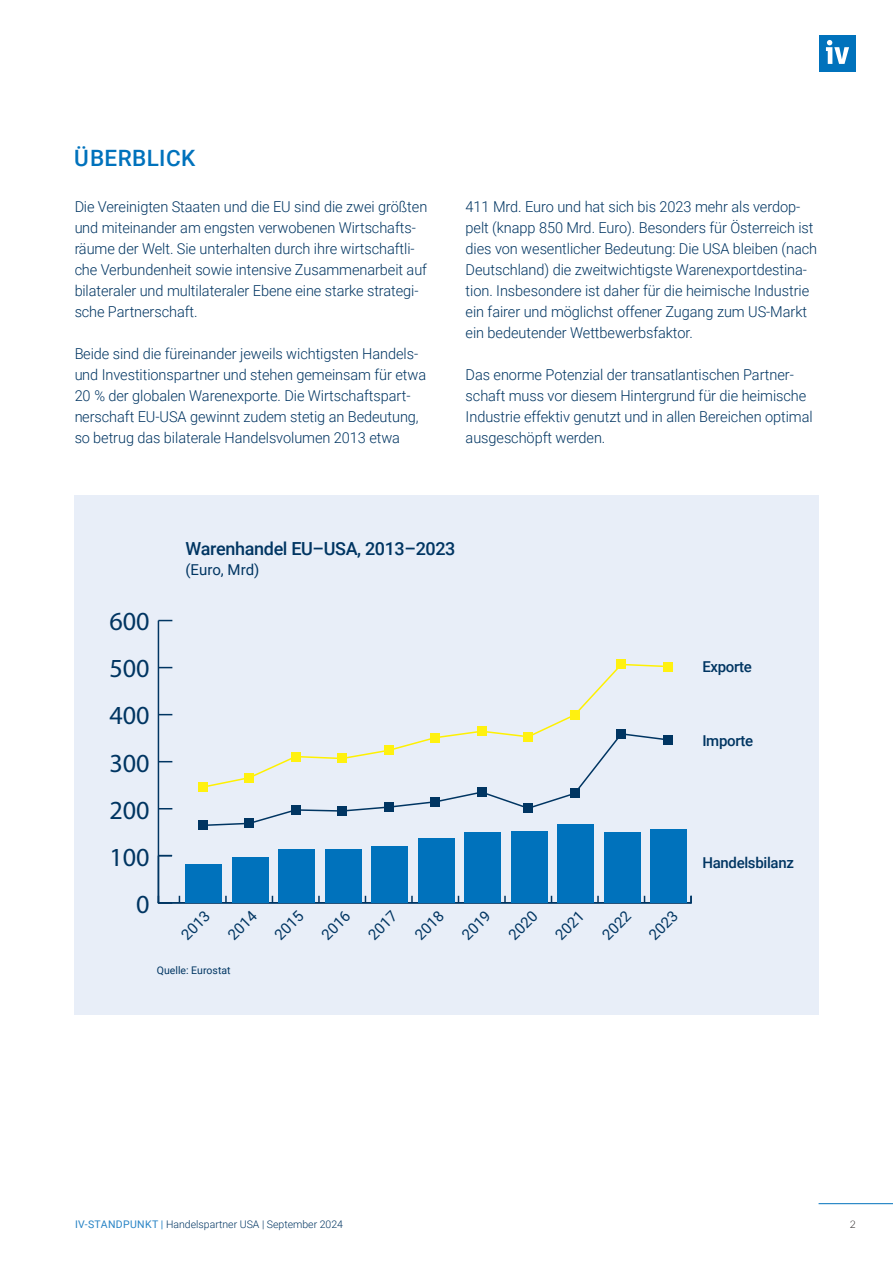
<style>
.page{position:relative;width:893px;height:1263px;background:#fff}
.page>*{position:absolute;margin:0;border:0;box-sizing:border-box;transform-origin:0 0}
.t1{font:26.1px "Myriad Pro";color:#003562}
.t2{font:500 22.5px "Roboto";letter-spacing:.015em;color:#0072bc}
.t3{font:500 18px "Roboto";letter-spacing:-.02em;color:#003562}
.t4{font:300 15px/21px "Roboto";letter-spacing:-.005em;color:#003562}
.t5{font:15px "Roboto";color:#003562}
.t6{font:500 15px "Roboto";letter-spacing:-.02em;color:#003562}
.t7{font:300 10.5px "Roboto";color:#003562}
.t8{font:10.5px "Roboto";color:#003562}
.t9{font:300 10.5px "Lato";color:#231f20}
.s1{font-weight:400;color:#2783c5}
</style>
<div class="page">
<div style="left:819px;top:35px;width:36px;height:37px;background:#0072bc"></div>
<svg style="left:826px;top:40px;width:23px;height:24px"></svg>
<hr style="left:819px;top:1203px;width:74px;height:1px;background:#0072bc">
<div style="left:74px;top:495px;width:745px;height:520px;background:#e8eef8"></div>
<svg style="left:225px;top:896px;width:2px;height:6px"></svg>
<svg style="left:318px;top:896px;width:2px;height:6px"></svg>
<svg style="left:411px;top:896px;width:2px;height:6px"></svg>
<svg style="left:504px;top:896px;width:2px;height:6px"></svg>
<svg style="left:597px;top:896px;width:2px;height:6px"></svg>
<hr style="left:158px;top:620px;width:1px;height:283px;background:#003562">
<svg style="left:159px;top:808px;width:13px;height:1px"></svg>
<svg style="left:159px;top:761px;width:13px;height:1px"></svg>
<svg style="left:159px;top:714px;width:13px;height:1px"></svg>
<svg style="left:159px;top:667px;width:13px;height:1px"></svg>
<svg style="left:158px;top:620px;width:14px;height:1px"></svg>
<svg style="left:201px;top:662px;width:468px;height:165px"></svg>
<div style="left:198px;top:783px;width:9px;height:9px;background:#fff10f"></div>
<div style="left:245px;top:773px;width:9px;height:9px;background:#fff10f"></div>
<div style="left:291px;top:752px;width:9px;height:9px;background:#fff10f"></div>
<div style="left:338px;top:754px;width:9px;height:9px;background:#fff10f"></div>
<div style="left:384px;top:746px;width:9px;height:9px;background:#fff10f"></div>
<div style="left:431px;top:733px;width:9px;height:9px;background:#fff10f"></div>
<div style="left:477px;top:727px;width:9px;height:9px;background:#fff10f"></div>
<div style="left:524px;top:732px;width:9px;height:9px;background:#fff10f"></div>
<div style="left:570px;top:710px;width:9px;height:9px;background:#fff10f"></div>
<div style="left:617px;top:660px;width:9px;height:9px;background:#fff10f"></div>
<div style="left:663px;top:662px;width:9px;height:9px;background:#fff10f"></div>
<div style="left:198px;top:821px;width:9px;height:9px;background:#003562"></div>
<div style="left:245px;top:819px;width:9px;height:9px;background:#003562"></div>
<div style="left:291px;top:805px;width:9px;height:9px;background:#003562"></div>
<div style="left:338px;top:806px;width:9px;height:9px;background:#003562"></div>
<div style="left:384px;top:803px;width:9px;height:9px;background:#003562"></div>
<div style="left:431px;top:797px;width:9px;height:9px;background:#003562"></div>
<div style="left:477px;top:788px;width:9px;height:9px;background:#003562"></div>
<div style="left:524px;top:804px;width:9px;height:9px;background:#003562"></div>
<div style="left:570px;top:789px;width:9px;height:9px;background:#003562"></div>
<div style="left:617px;top:729px;width:9px;height:9px;background:#003562"></div>
<div style="left:663px;top:735px;width:9px;height:9px;background:#003562"></div>
<hr style="left:158px;top:902px;width:534px;height:1px;background:#003562">
<svg style="left:690px;top:896px;width:2px;height:6px"></svg>
<svg style="left:159px;top:855px;width:13px;height:1px"></svg>
<div style="left:650px;top:829px;width:37px;height:74px;background:#0072bc"></div>
<div style="left:604px;top:832px;width:36px;height:71px;background:#0072bc"></div>
<div style="left:557px;top:824px;width:37px;height:79px;background:#0072bc"></div>
<div style="left:511px;top:831px;width:36px;height:72px;background:#0072bc"></div>
<div style="left:464px;top:832px;width:37px;height:71px;background:#0072bc"></div>
<div style="left:418px;top:838px;width:36px;height:65px;background:#0072bc"></div>
<div style="left:371px;top:846px;width:37px;height:57px;background:#0072bc"></div>
<div style="left:325px;top:849px;width:36px;height:54px;background:#0072bc"></div>
<div style="left:278px;top:849px;width:37px;height:54px;background:#0072bc"></div>
<div style="left:232px;top:857px;width:36px;height:46px;background:#0072bc"></div>
<div style="left:185px;top:864px;width:37px;height:39px;background:#0072bc"></div>
<h2 class="t2" style="left:75px;top:142px;width:122px">ÜBERBLICK</h2>
<p class="t4" style="left:74px;top:196px;width:354px">Die Vereinigten Staaten und die EU sind die zwei größten und miteinander am engsten verwobenen Wirtschafts&shy;räume der Welt. Sie unterhalten durch ihre wirtschaftli&shy;che Verbundenheit sowie intensive Zusammenarbeit auf bilateraler und multilateraler Ebene eine starke strategi&shy;sche Partnerschaft.</p>
<p class="t4" style="left:74px;top:343px;width:353px">Beide sind die füreinander jeweils wichtigsten Handels&shy;und Investitionspartner und stehen gemeinsam für etwa 20 % der globalen Warenexporte. Die Wirtschaftspart&shy;nerschaft EU-USA gewinnt zudem stetig an Bedeutung, so betrug das bilaterale Handelsvolumen 2013 etwa</p>
<p class="t4" style="left:466px;top:196px;width:353px">411 Mrd. Euro und hat sich bis 2023 mehr als verdop&shy;pelt (knapp 850 Mrd. Euro). Besonders für Österreich ist dies von wesentlicher Bedeutung: Die USA bleiben (nach Deutschland) die zweitwichtigste Warenexportdestina&shy;tion. Insbesondere ist daher für die heimische Industrie ein fairer und möglichst offener Zugang zum US-Markt ein bedeutender Wettbewerbsfaktor.</p>
<p class="t4" style="left:466px;top:364px;width:349px">Das enorme Potenzial der transatlantischen Partner&shy;schaft muss vor diesem Hintergrund für die heimische Industrie effektiv genutzt und in allen Bereichen optimal ausgeschöpft werden.</p>
<h1 class="t1" style="left:109px;top:605px;width:42px">600</h1>
<h1 class="t1" style="left:109px;top:653px;width:42px">500</h1>
<h1 class="t1" style="left:109px;top:700px;width:42px">400</h1>
<h1 class="t1" style="left:109px;top:747px;width:42px">300</h1>
<h1 class="t1" style="left:109px;top:794px;width:42px">200</h1>
<h1 class="t1" style="left:109px;top:841px;width:42px">100</h1>
<p class="t3" style="left:185px;top:536px;width:272px">Warenhandel EU–USA, 2013–2023</p>
<p class="t5" style="left:185px;top:559px;width:76px">(Euro, Mrd)</p>
<p class="t6" style="left:702px;top:656px;width:51px">Exporte</p>
<p class="t6" style="left:702px;top:730px;width:52px">Importe</p>
<p class="t6" style="left:702px;top:852px;width:93px">Handelsbilanz</p>
<h1 class="t1" style="left:136px;top:888px;width:15px">0</h1>
<p class="t5" style="left:176px;top:930px;width:35px;rotate:-45deg">2013</p>
<p class="t5" style="left:223px;top:930px;width:35px;rotate:-45deg">2014</p>
<p class="t5" style="left:270px;top:930px;width:35px;rotate:-45deg">2015</p>
<p class="t5" style="left:317px;top:930px;width:35px;rotate:-45deg">2016</p>
<p class="t5" style="left:363px;top:930px;width:35px;rotate:-45deg">2017</p>
<p class="t5" style="left:410px;top:930px;width:35px;rotate:-45deg">2018</p>
<p class="t5" style="left:457px;top:930px;width:35px;rotate:-45deg">2019</p>
<p class="t5" style="left:504px;top:930px;width:35px;rotate:-45deg">2020</p>
<p class="t5" style="left:550px;top:930px;width:35px;rotate:-45deg">2021</p>
<p class="t5" style="left:597px;top:930px;width:35px;rotate:-45deg">2022</p>
<p class="t5" style="left:644px;top:930px;width:35px;rotate:-45deg">2023</p>
<p class="t8" style="left:157px;top:963px;width:75px">Quelle: Eurostat</p>
<p class="t7" style="left:75px;top:1217px;width:270px"><span class="s1">IV-STANDPUNKT |</span> Handelspartner USA | September 2024</p>
<p class="t9" style="left:850px;top:1217px;width:8px">2</p>
</div>
